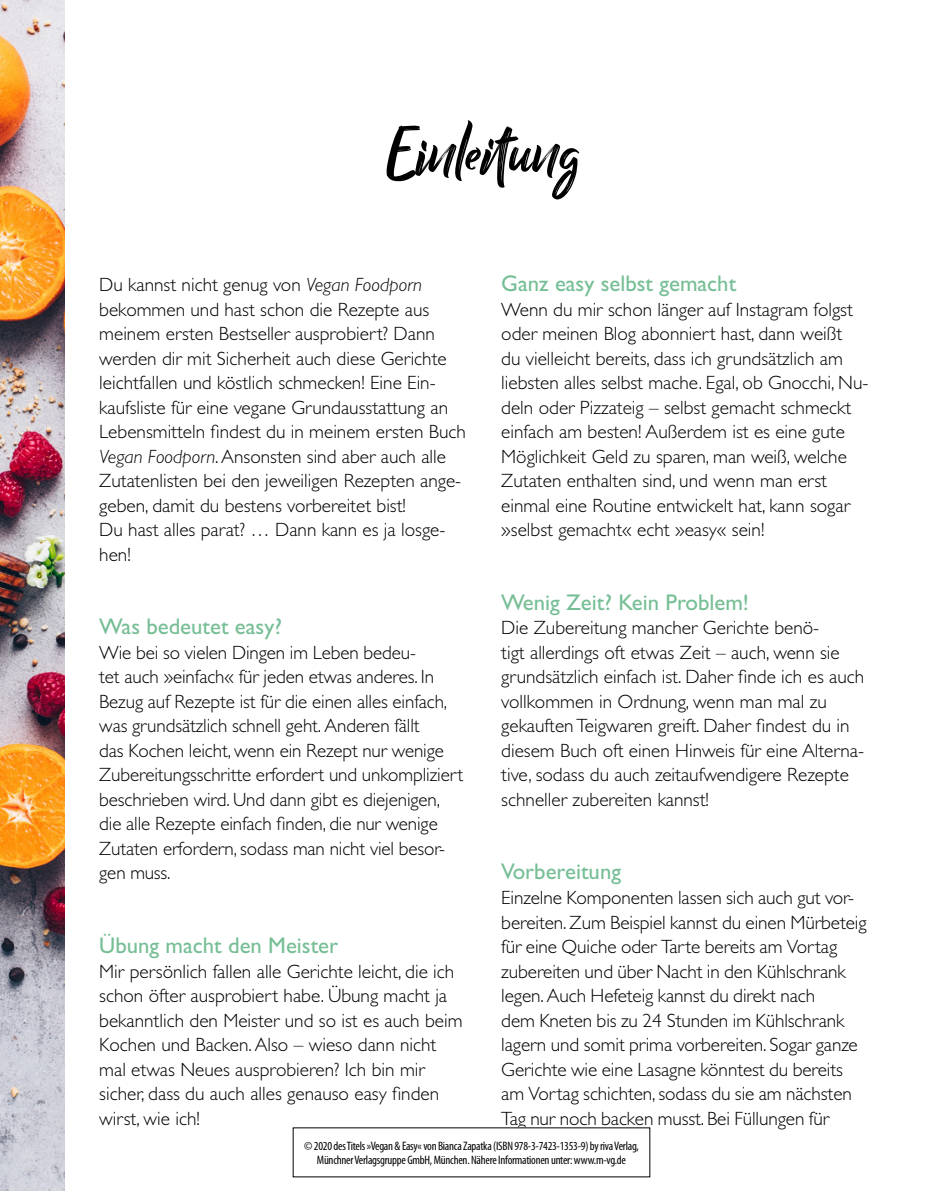
<style>
.page{position:relative;width:943px;height:1191px;background:#fff}
.page>*{position:absolute;margin:0;border:0;box-sizing:border-box;transform-origin:0 0}
.ü_vorspann{font:70px "Billy Ohio";color:#000}
.ü_3{font:22.75px "Gill Sans Std";color:#76be95}
.vorspanntext{font:300 19.25px/24.5px "Gill Sans Std";color:#000}
.t1{font:condensed 12.25px/14.7px "Myriad Pro";letter-spacing:-.02em;color:#000;text-align:center}
.s1{font-style:italic}
</style>
<div class="page">
<img style="left:0;top:0;width:64px;height:1191px">
<p class="ü_vorspann" style="left:387px;top:108px;width:194px">Einleitung</p>
<p class="vorspanntext" style="left:99px;top:273px;width:368px">Du kannst nicht genug von <span class="s1">Vegan Foodporn </span>bekommen und hast schon die Rezepte aus meinem ersten Bestseller ausprobiert? Dann werden dir mit Sicherheit auch diese Gerichte leichtfallen und köstlich schmecken! Eine Ein&shy;kaufsliste für eine vegane Grundausstattung an Lebensmitteln findest du in meinem ersten Buch <span class="s1">Vegan Foodporn</span>. Ansonsten sind aber auch alle Zutatenlisten bei den jeweiligen Rezepten ange&shy;geben, damit du bestens vorbereitet bist!</p>
<p class="vorspanntext" style="left:99px;top:518px;width:348px">Du hast alles parat? … Dann kann es ja losge&shy;hen!</p>
<p class="ü_3" style="left:501px;top:270px;width:236px">Ganz easy selbst gemacht</p>
<p class="vorspanntext" style="left:501px;top:297px;width:369px">Wenn du mir schon länger auf Instagram folgst oder meinen Blog abonniert hast, dann weißt<br>du vielleicht bereits, dass ich grundsätzlich am liebsten alles selbst mache. Egal, ob Gnocchi, Nu&shy;deln oder Pizzateig – selbst gemacht schmeckt einfach am besten! Außerdem ist es eine gute Möglichkeit Geld zu sparen, man weiß, welche Zutaten enthalten sind, und wenn man erst einmal eine Routine entwickelt hat, kann sogar »selbst gemacht« echt »easy« sein!</p>
<p class="ü_3" style="left:501px;top:589px;width:249px">Wenig Zeit? Kein Problem!</p>
<p class="vorspanntext" style="left:501px;top:616px;width:364px">Die Zubereitung mancher Gerichte benö-<br>tigt allerdings oft etwas Zeit – auch, wenn sie grundsätzlich einfach ist. Daher finde ich es auch vollkommen in Ordnung, wenn man mal zu gekauften Teigwaren greift. Daher findest du in diesem Buch oft einen Hinweis für eine Alterna&shy;tive, sodass du auch zeitaufwendigere Rezepte schneller zubereiten kannst!</p>
<p class="ü_3" style="left:99px;top:613px;width:184px">Was bedeutet easy?</p>
<p class="vorspanntext" style="left:99px;top:640px;width:365px">Wie bei so vielen Dingen im Leben bedeu-<br>tet auch »einfach« für jeden etwas anderes. In Bezug auf Rezepte ist für die einen alles einfach, was grundsätzlich schnell geht. Anderen fällt<br>das Kochen leicht, wenn ein Rezept nur wenige Zubereitungsschritte erfordert und unkompliziert beschrieben wird. Und dann gibt es diejenigen, die alle Rezepte einfach finden, die nur wenige Zutaten erfordern, sodass man nicht viel besor&shy;gen muss.</p>
<p class="ü_3" style="left:501px;top:858px;width:121px">Vorbereitung</p>
<p class="vorspanntext" style="left:501px;top:885px;width:367px">Einzelne Komponenten lassen sich auch gut vor&shy;bereiten. Zum Beispiel kannst du einen Mürbeteig für eine Quiche oder Tarte bereits am Vortag zubereiten und über Nacht in den Kühlschrank legen. Auch Hefeteig kannst du direkt nach<br>dem Kneten bis zu 24 Stunden im Kühlschrank lagern und somit prima vorbereiten. Sogar ganze Gerichte wie eine Lasagne könntest du bereits am Vortag schichten, sodass du sie am nächsten Tag nur noch backen musst. Bei Füllungen für</p>
<p class="t1" style="left:304px;top:1138px;width:336px">© 2020 des Titels »Vegan &amp; Easy« von Bianca Zapatka (ISBN 978-3-7423-1353-9) by riva Verlag,<br>Münchner Verlagsgruppe GmbH, München. Nähere Informationen unter: www.m-vg.de</p>
<p class="ü_3" style="left:99px;top:932px;width:240px">Übung macht den Meister</p>
<p class="vorspanntext" style="left:99px;top:959px;width:365px">Mir persönlich fallen alle Gerichte leicht, die ich schon öfter ausprobiert habe. Übung macht ja bekanntlich den Meister und so ist es auch beim Kochen und Backen. Also – wieso dann nicht mal etwas Neues ausprobieren? Ich bin mir sicher, dass du auch alles genauso easy finden wirst, wie ich!</p>
</div>
